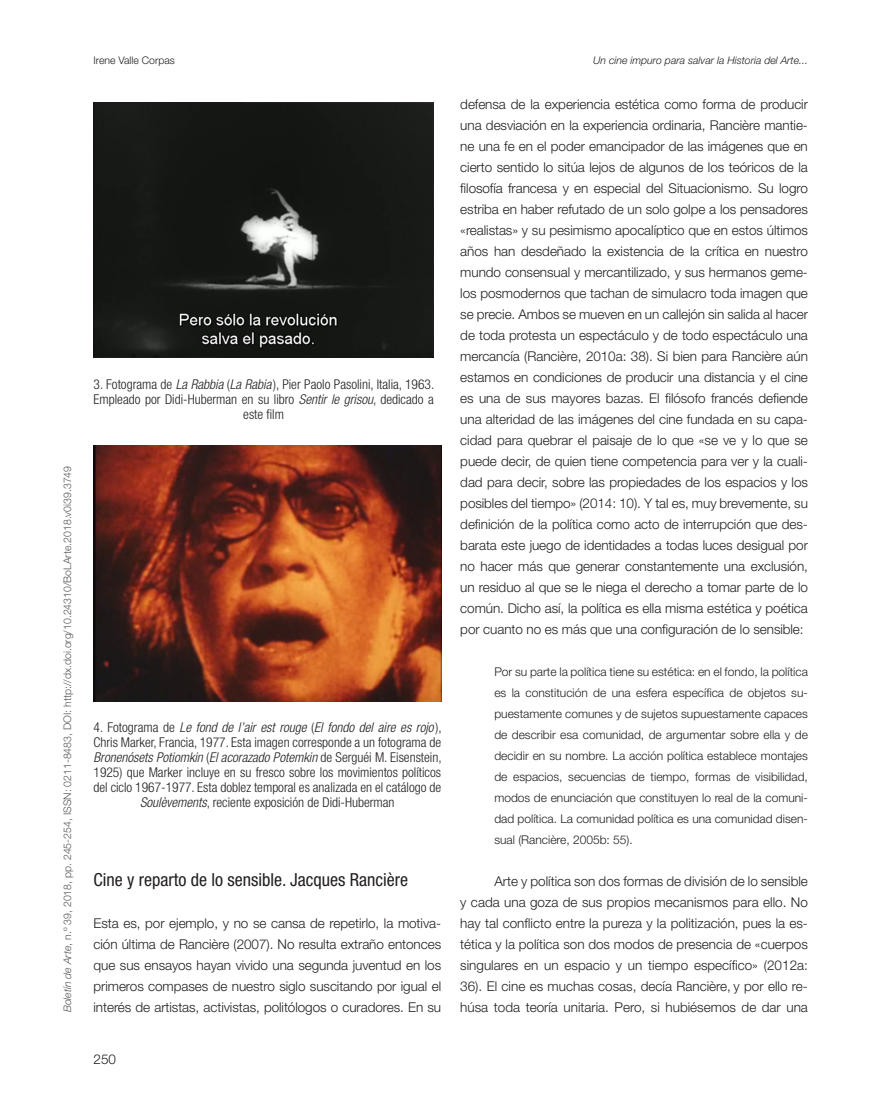
<style>
.page{position:relative;width:893px;height:1106px;background:#fff}
.page>*{position:absolute;margin:0;border:0;box-sizing:border-box;transform-origin:0 0}
.t1{font:condensed 18px "Helvetica Neue LT Std";color:#231f20}
.t2{font:300 13.5px/21px "Helvetica Neue LT Std";letter-spacing:-.005em;color:#231f20;text-align:justify}
.t3{font:300 condensed 13.5px/15px "Helvetica Neue LT Std";color:#231f20;text-align:center}
.t4{font:300 12px/21px "Helvetica Neue LT Std";color:#231f20;text-align:justify}
.t5{font:300 10.5px "Helvetica Neue LT Std";color:#57585a}
.t6{font:italic 300 10.5px "Helvetica Neue LT Std";color:#231f20}
.t7{font:300 10.5px "Helvetica Neue LT Std";color:#231f20}
.s1{font-style:italic}
</style>
<div class="page">
<img style="left:94px;top:102px;width:340px;height:255px">
<img style="left:94px;top:445px;width:347px;height:256px">
<p class="t5" style="left:61px;top:1012px;width:548px;rotate:-90deg"><span class="s1">Boletín de Arte</span>, n.º 39, 2018, pp. 245-254, ISSN: 0211-8483, DOI: http://dx.doi.org/10.24310/BoLArte.2018.v0i39.3749</p>
<p class="t7" style="left:94px;top:54px;width:83px">Irene Valle Corpas</p>
<p class="t6" style="left:593px;top:54px;width:216px">Un cine impuro para salvar la Historia del Arte...</p>
<p class="t3" style="left:94px;top:376px;width:342px">3. Fotograma de <span class="s1">La Rabbia</span> (<span class="s1">La Rabia</span> ), Pier Paolo Pasolini, Italia, 1963.<br>Empleado por Didi-Huberman en su libro <span class="s1">Sentir le grisou</span>, dedicado a este film</p>
<p class="t3" style="left:94px;top:719px;width:350px">4. Fotograma de <span class="s1">Le fond de l’air est rouge</span> (<span class="s1">El fondo del aire es rojo</span> ), Chris Marker, Francia, 1977. Esta imagen corresponde a un fotograma de <span class="s1">Bronenósets Potiomkin</span> (<span class="s1">El acorazado Potemkin</span> de Serguéi M. Eisenstein, 1925) que Marker incluye en su fresco sobre los movimientos políticos del ciclo 1967-1977. Esta doblez temporal es analizada en el catálogo de <span class="s1">Soulèvements</span>, reciente exposición de Didi-Huberman</p>
<h1 class="t1" style="left:94px;top:869px;width:316px">Cine y reparto de lo sensible. Jacques Rancière</h1>
<p class="t2" style="left:94px;top:912px;width:349px">Esta es, por ejemplo, y no se cansa de repetirlo, la motiva&shy;ción última de Rancière (2007). No resulta extraño entonces que sus ensayos hayan vivido una segunda juventud en los primeros compases de nuestro siglo suscitando por igual el interés de artistas, activistas, politólogos o curadores. En su</p>
<p class="t2" style="left:94px;top:1048px;width:24px">250</p>
<p class="t2" style="left:460px;top:93px;width:349px">defensa de la experiencia estética como forma de producir una desviación en la experiencia ordinaria, Rancière mantie&shy;ne una fe en el poder emancipador de las imágenes que en cierto sentido lo sitúa lejos de algunos de los teóricos de la filosofía francesa y en especial del Situacionismo. Su logro estriba en haber refutado de un solo golpe a los pensadores «realistas» y su pesimismo apocalíptico que en estos últimos años han desdeñado la existencia de la crítica en nuestro mundo consensual y mercantilizado, y sus hermanos geme&shy;los posmodernos que tachan de simulacro toda imagen que se precie. Ambos se mueven en un callejón sin salida al hacer de toda protesta un espectáculo y de todo espectáculo una mercancía (Rancière, 2010a: 38). Si bien para Rancière aún estamos en condiciones de producir una distancia y el cine es una de sus mayores bazas. El filósofo francés defiende una alteridad de las imágenes del cine fundada en su capa&shy;cidad para quebrar el paisaje de lo que «se ve y lo que se puede decir, de quien tiene competencia para ver y la cuali&shy;dad para decir, sobre las propiedades de los espacios y los posibles del tiempo» (2014: 10). Y tal es, muy brevemente, su definición de la política como acto de interrupción que des&shy;barata este juego de identidades a todas luces desigual por no hacer más que generar constantemente una exclusión, un residuo al que se le niega el derecho a tomar parte de lo común. Dicho así, la política es ella misma estética y poética por cuanto no es más que una configuración de lo sensible:</p>
<p class="t4" style="left:494px;top:661px;width:315px">Por su parte la política tiene su estética: en el fondo, la política es la constitución de una esfera específica de objetos su&shy;puestamente comunes y de sujetos supuestamente capaces de describir esa comunidad, de argumentar sobre ella y de decidir en su nombre. La acción política establece montajes de espacios, secuencias de tiempo, formas de visibilidad, modos de enunciación que constituyen lo real de la comuni&shy;dad política. La comunidad política es una comunidad disen&shy;sual (Rancière, 2005b: 55).</p>
<p class="t2" style="left:460px;top:870px;width:349px;text-indent:34px">Arte y política son dos formas de división de lo sensible y cada una goza de sus propios mecanismos para ello. No hay tal conflicto entre la pureza y la politización, pues la es&shy;tética y la política son dos modos de presencia de «cuerpos singulares en un espacio y un tiempo específico» (2012a:<br>36). El cine es muchas cosas, decía Rancière, y por ello re&shy;húsa toda teoría unitaria. Pero, si hubiésemos de dar una</p>
</div>
